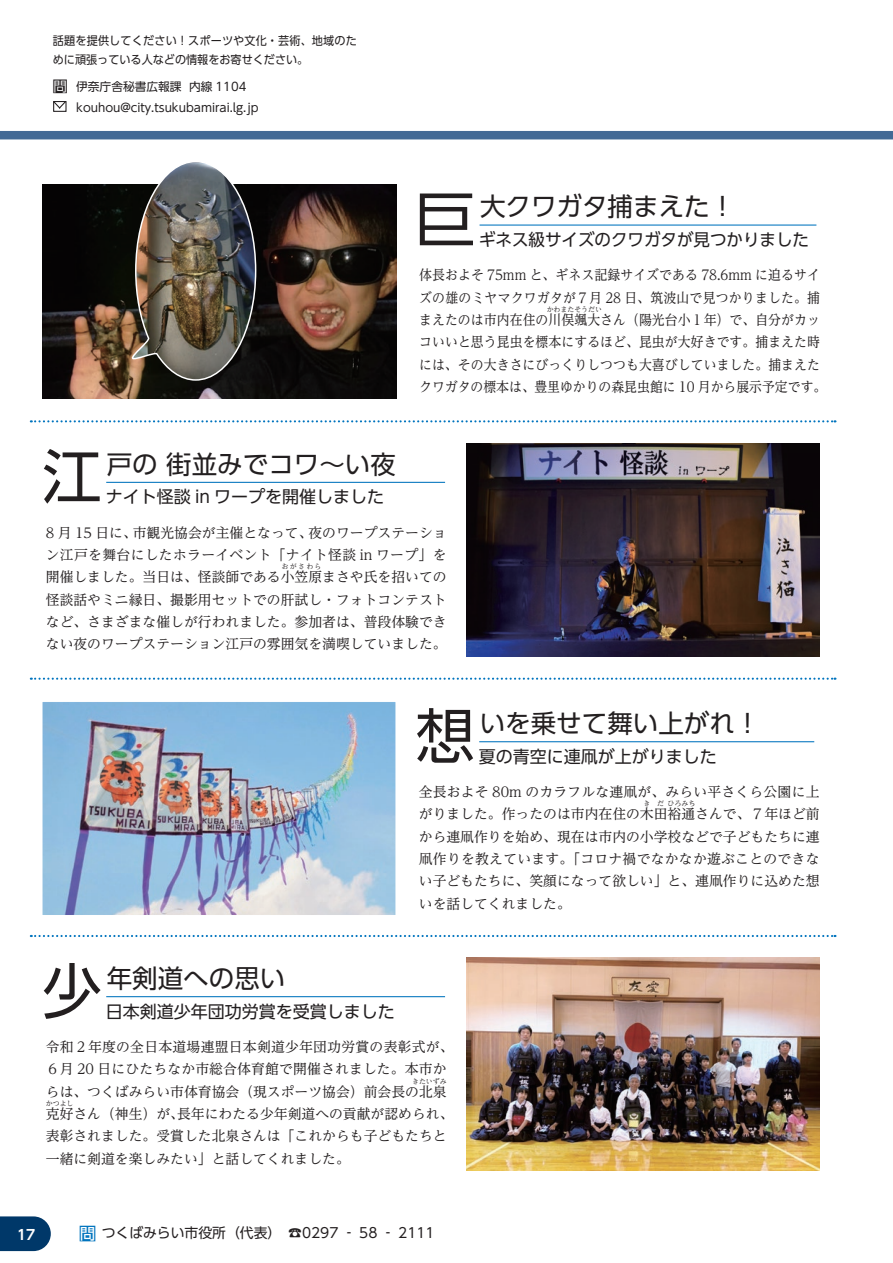
<style>
.page{position:relative;width:893px;height:1263px;background:#fff}
.page>*{position:absolute;margin:0;border:0;box-sizing:border-box;transform-origin:0 0}
.t1{font:59.55px "UD Shin Go Pr 6 N";color:#231f20}
.t2{font:25.5px "UD Shin Go Pr 6 N";color:#231f20}
.t3{font:16.95px "UD Shin Go Pr 6 N";color:#231f20}
.t4{font:500 16.95px "UD Shin Go Pr 6 N";color:#0074be}
.t5{font:14.85px "UD Shin Go Pr 6 N";color:#231f20}
.t6{font:13.8px/22.4px "UD Reimin Pr 6 N";color:#231f20}
.t7{font:13.8px/22.4px "UD Reimin Pr 6 N";color:#231f20;text-align:justify;scale:.93 1}
.t8{font:13.8px "UD Shin Go Pr 6 N";color:#231f20}
.t9{font:700 13.8px "UD Shin Go Pr 6 N De";color:#fff}
.t10{font:11.7px/19.2px "UD Shin Go Pr 6 N";color:#231f20;scale:.95 1}
.t11{font:11.7px "UD Shin Go Pr 6 N";color:#231f20}
.t12{font:6.9px "UD Reimin Pr 6 N";color:#231f20}
</style>
<div class="page">
<div style="left:53px;top:101px;width:14px;height:11px;border:1px solid #231f20"></div>
<svg style="left:53px;top:101px;width:14px;height:9px"></svg>
<div style="left:0;top:131px;width:893px;height:8px;background:#426995"></div>
<img style="left:42px;top:185px;width:354px;height:214px">
<hr style="left:480px;top:225px;width:336px;height:1px;background:#0074be">
<svg style="left:31px;top:420px;width:804px;height:2px"></svg>
<svg style="left:31px;top:678px;width:804px;height:2px"></svg>
<img style="left:467px;top:443px;width:353px;height:214px">
<hr style="left:106px;top:482px;width:339px;height:1px;background:#0074be">
<svg style="left:31px;top:935px;width:804px;height:2px"></svg>
<img style="left:44px;top:703px;width:350px;height:211px">
<div style="left:42px;top:701px;width:354px;height:215px;border:1px solid #fff"></div>
<hr style="left:479px;top:741px;width:335px;height:1px;background:#0074be">
<img style="left:131px;top:162px;width:126px;height:219px">
<img style="left:467px;top:958px;width:353px;height:213px">
<hr style="left:106px;top:996px;width:339px;height:1px;background:#0074be">
<svg style="left:0;top:1216px;width:51px;height:35px"></svg>
<p class="t10" style="left:53px;top:30px;width:322px">話題を提供してください！スポーツや文化・芸術、地域のために頑張っている人などの情報をお寄せください。</p>
<p class="t11" style="left:189px;top:77px;width:59px">内線 1104</p>
<p class="t5" style="left:53px;top:74px;width:16px">問</p>
<p class="t11" style="left:53px;top:98px;width:207px">　　kouhou@city.tsukubamirai l g. .jp</p>
<p class="t11" style="left:76px;top:77px;width:107px">伊奈庁舎秘書広報課</p>
<h1 class="t1" style="left:416px;top:171px;width:61px">巨</h1>
<h2 class="t2" style="left:480px;top:186px;width:257px">大クワガタ捕まえた!</h2>
<p class="t3" style="left:479px;top:226px;width:331px">ギネス級サイズのクワガタが見つかりました</p>
<h1 class="t1" style="left:42px;top:428px;width:61px">江</h1>
<h2 class="t2" style="left:107px;top:443px;width:291px">戸の街並みでコワ～い夜</h2>
<p class="t3" style="left:106px;top:483px;width:280px">ナイト怪談 in ワープを開催しました</p>
<p class="t7" style="left:419px;top:263px;width:432px">体長およそ 75mm と、ギネス記録サイズである 78.6mm に迫るサイズの雄のミヤマクワガタが７月 28 日、筑波山で見つかりました。捕まえたのは市内在住の川俣颯大さん（陽光台小１年）で、自分がカッ</p>
<p class="t12" style="left:547px;top:304px;width:57px">かわまたそうだい</p>
<p class="t7" style="left:419px;top:330px;width:439px;text-align:left">コいいと思う昆虫を標本にするほど、昆虫が大好きです。捕まえた時には、その大きさにびっくりしつつも大喜びしていました。捕まえたクワガタの標本は、豊里ゆかりの森昆虫館に 10 月から展示予定です。</p>
<p class="t6" style="left:308px;top:521px;width:140px">夜のワープステーショ</p>
<p class="t6" style="left:133px;top:521px;width:181px">市観光協会が主催となって、</p>
<p class="t6" style="left:46px;top:521px;width:402px">8 月 15 日に、<br>ン江戸を舞台にしたホラーイベント「ナイト怪談 in ワープ」を開催しました。当日は、怪談師である小笠原まさや氏を招いての</p>
<p class="t12" style="left:281px;top:561px;width:42px">おがさわら</p>
<p class="t6" style="left:46px;top:588px;width:402px;text-align:justify">怪談話やミニ縁日、撮影用セットでの肝試し・フォトコンテストなど、さまざまな催しが行われました。参加者は、普段体験できない夜のワープステーション江戸の雰囲気を満喫していました。</p>
<h1 class="t1" style="left:415px;top:687px;width:61px">想</h1>
<h2 class="t2" style="left:480px;top:703px;width:282px">いを乗せて舞い上がれ!</h2>
<p class="t3" style="left:479px;top:742px;width:240px">夏の青空に連凧が上がりました</p>
<h1 class="t1" style="left:42px;top:942px;width:61px">少</h1>
<h2 class="t2" style="left:107px;top:958px;width:180px">年剣道への思い</h2>
<p class="t3" style="left:106px;top:997px;width:291px">日本剣道少年団功労賞を受賞しました</p>
<p class="t6" style="left:419px;top:780px;width:402px">全長およそ 80m のカラフルな連凧が、みらい平さくら公園に上がりました。作ったのは市内在住の木田裕通さんで、７年ほど前</p>
<p class="t12" style="left:643px;top:798px;width:22px">き だ</p>
<p class="t12" style="left:668px;top:798px;width:29px">ひろみち</p>
<p class="t6" style="left:419px;top:825px;width:402px;text-align:justify">から連凧作りを始め、現在は市内の小学校などで子どもたちに連凧作りを教えています。「コロナ禍でなかなか遊ぶことのできない子どもたちに、笑顔になって欲しい」と、連凧作りに込めた想いを話してくれました。</p>
<p class="t6" style="left:46px;top:1035px;width:409px">令和２年度の全日本道場連盟日本剣道少年団功労賞の表彰式が、<br>６月 20 日にひたちなか市総合体育館で開催されました。本市からは、つくばみらい市体育協会（現スポーツ協会）前会長の北泉</p>
<p class="t12" style="left:412px;top:1075px;width:36px">きたいずみ</p>
<p class="t12" style="left:46px;top:1098px;width:29px">かつよし</p>
<p class="t6" style="left:46px;top:1102px;width:409px;text-indent:131px">長年にわたる少年剣道への貢献が認められ、表彰されました。受賞した北泉さんは「これからも子どもたちと一緒に剣道を楽しみたい」と話してくれました。</p>
<p class="t6" style="left:46px;top:1102px;width:140px">克好さん（神生）が、</p>
<p class="t9" style="left:17px;top:1223px;width:20px">17</p>
<p class="t4" style="left:79px;top:1219px;width:19px">問</p>
<p class="t8" style="left:102px;top:1222px;width:181px">つくばみらい市役所（代表(</p>
<p class="t8" style="left:288px;top:1222px;width:148px">☎0297 ‐ 58 ‐ 2111</p>
</div>
